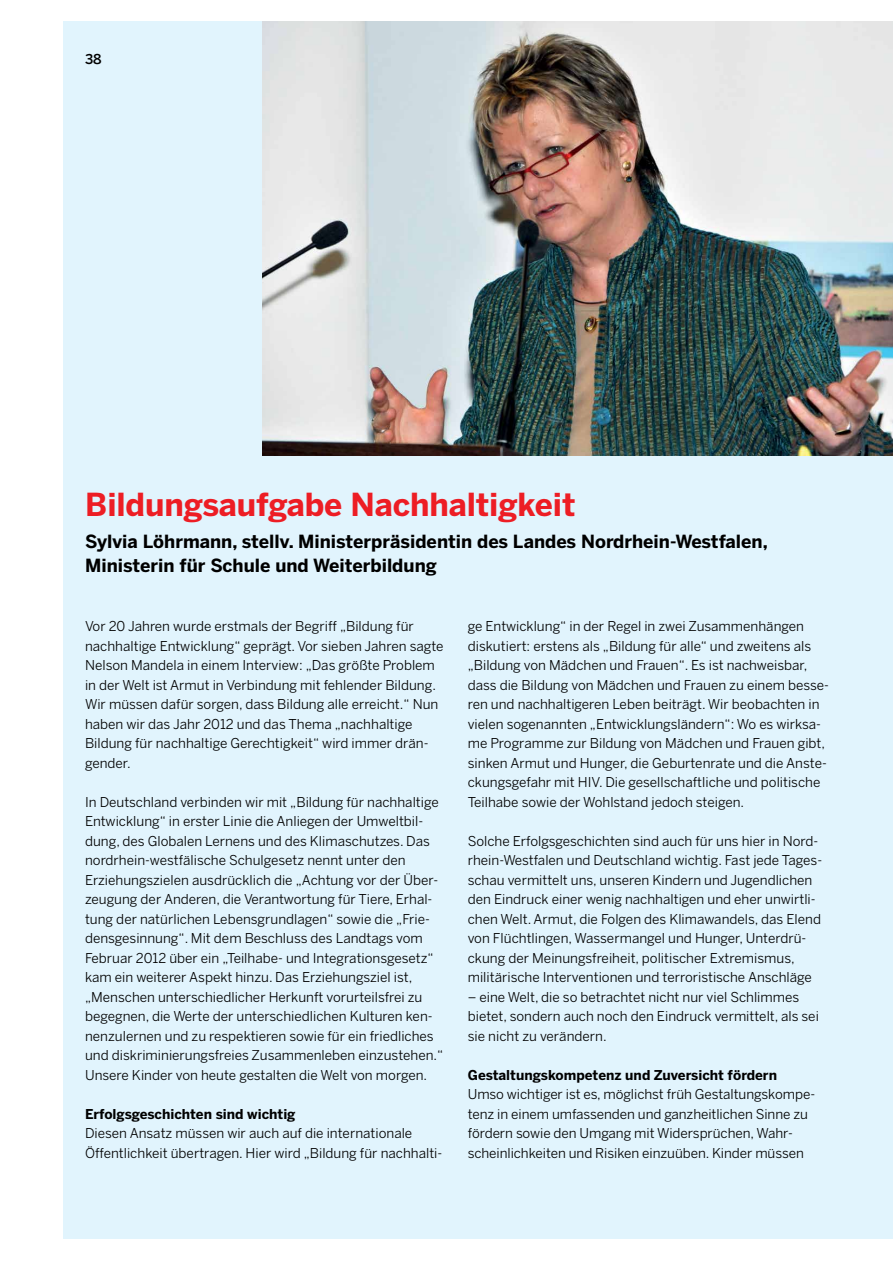
<style>
.page{position:relative;width:893px;height:1263px;background:#fff}
.page>*{position:absolute;margin:0;border:0;box-sizing:border-box;transform-origin:0 0}
.Head{font:700 31.5px "Benton Sans";letter-spacing:-.005em;color:#ed1d24}
.Fliesstext_12_16_fet{font:700 18px/24px "Benton Sans";color:#000}
.Fliesstext_Benton_Bo{font:13.5px/19.5px "Benton Sans";color:#000}
.Fliesstext_fett{font:700 13.5px "Benton Sans";color:#000}
.t1{font:500 13.5px "Benton Sans";color:#000}
</style>
<div class="page">
<div style="left:64px;top:21px;width:829px;height:1218px;background:#e1f4fd"></div>
<img style="left:263px;top:21px;width:630px;height:435px">
<p class="t1" style="left:85px;top:51px;width:18px">38</p>
<p class="Head" style="left:85px;top:486px;width:492px">Bildungsaufgabe Nachhaltigkeit</p>
<p class="Fliesstext_12_16_fet" style="left:85px;top:530px;width:684px">Sylvia Löhrmann, stellv. Ministerpräsidentin des Landes Nordrhein-Westfalen,<br>Ministerin für Schule und Weiterbildung</p>
<p class="Fliesstext_Benton_Bo" style="left:85px;top:616px;width:360px">Vor 20 Jahren wurde erstmals der Begriff „Bildung für nachhaltige Entwicklung“ geprägt. Vor sieben Jahren sagte Nelson Mandela in einem Interview: „Das größte Problem in der Welt ist Armut in Verbindung mit fehlender Bildung.<br>Wir müssen dafür sorgen, dass Bildung alle erreicht.“ Nun haben wir das Jahr 2012 und das Thema „nachhaltige Bildung für nachhaltige Gerechtigkeit“ wird immer drän&shy;gender.</p>
<p class="Fliesstext_Benton_Bo" style="left:85px;top:792px;width:360px">In Deutschland verbinden wir mit „Bildung für nachhaltige Entwicklung“ in erster Linie die Anliegen der Umweltbil&shy;dung, des Globalen Lernens und des Klimaschutzes. Das nordrhein-westfälische Schulgesetz nennt unter den Erziehungszielen ausdrücklich die „Achtung vor der Über&shy;zeugung der Anderen, die Verantwortung für Tiere, Erhal&shy;tung der natürlichen Lebensgrundlagen“ sowie die „Frie&shy;densgesinnung“. Mit dem Beschluss des Landtags vom Februar 2012 über ein „Teilhabe- und Integrationsgesetz“ kam ein weiterer Aspekt hinzu. Das Erziehungsziel ist, „Menschen unterschiedlicher Herkunft vorurteilsfrei zu begegnen, die Werte der unterschiedlichen Kulturen ken&shy;nenzulernen und zu respektieren sowie für ein friedliches und diskriminierungsfreies Zusammenleben einzustehen.“ Unsere Kinder von heute gestalten die Welt von morgen.</p>
<p class="Fliesstext_fett" style="left:85px;top:1106px;width:212px">Erfolgsgeschichten sind wichtig</p>
<p class="Fliesstext_Benton_Bo" style="left:85px;top:1123px;width:359px">Diesen Ansatz müssen wir auch auf die internationale<br>Öffentlichkeit übertragen. Hier wird „Bildung für nachhalti-</p>
<p class="Fliesstext_Benton_Bo" style="left:468px;top:616px;width:363px">ge Entwicklung“ in der Regel in zwei Zusammenhängen diskutiert: erstens als „Bildung für alle“ und zweitens als „Bildung von Mädchen und Frauen“. Es ist nachweisbar, dass die Bildung von Mädchen und Frauen zu einem besse&shy;ren und nachhaltigeren Leben beiträgt. Wir beobachten in vielen sogenannten „Entwicklungsländern“: Wo es wirksa&shy;me Programme zur Bildung von Mädchen und Frauen gibt, sinken Armut und Hunger, die Geburtenrate und die Anste&shy;ckungsgefahr mit HIV. Die gesellschaftliche und politische Teilhabe sowie der Wohlstand jedoch steigen.</p>
<p class="Fliesstext_Benton_Bo" style="left:468px;top:831px;width:356px">Solche Erfolgsgeschichten sind auch für uns hier in Nord&shy;rhein-Westfalen und Deutschland wichtig. Fast jede Tages&shy;schau vermittelt uns, unseren Kindern und Jugendlichen den Eindruck einer wenig nachhaltigen und eher unwirtli&shy;chen Welt. Armut, die Folgen des Klimawandels, das Elend von Flüchtlingen, Wassermangel und Hunger, Unterdrü&shy;ckung der Meinungsfreiheit, politischer Extremismus, militärische Interventionen und terroristische Anschläge</p>
<p class="Fliesstext_Benton_Bo" style="left:468px;top:987px;width:353px">– eine Welt, die so betrachtet nicht nur viel Schlimmes bietet, sondern auch noch den Eindruck vermittelt, als sei sie nicht zu verändern.</p>
<p class="Fliesstext_fett" style="left:468px;top:1067px;width:311px">Gestaltungskompetenz und Zuversicht fördern</p>
<p class="Fliesstext_Benton_Bo" style="left:468px;top:1084px;width:349px">Umso wichtiger ist es, möglichst früh Gestaltungskompe&shy;tenz in einem umfassenden und ganzheitlichen Sinne zu fördern sowie den Umgang mit Widersprüchen, Wahr&shy;scheinlichkeiten und Risiken einzuüben. Kinder müssen</p>
</div>
